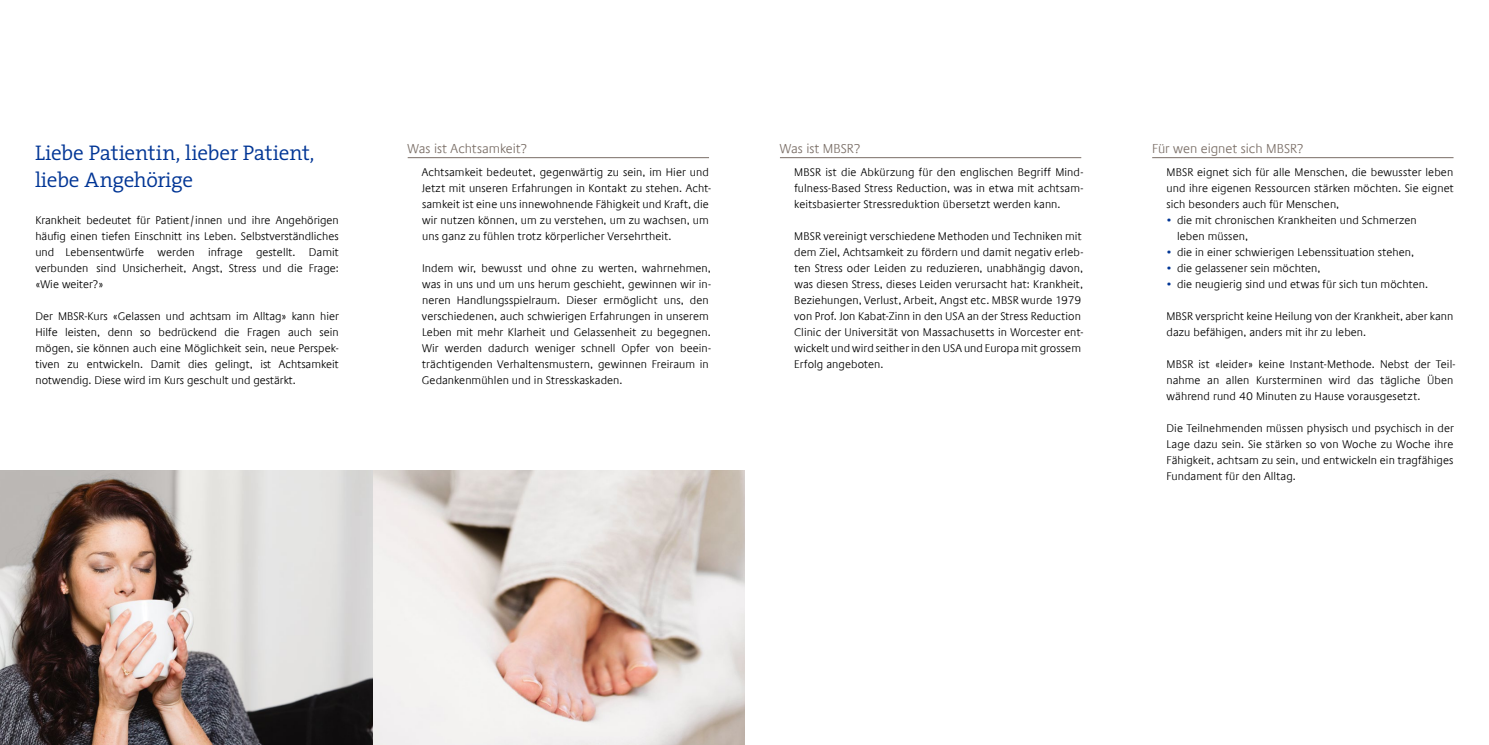
<style>
.page{position:relative;width:1489px;height:745px;background:#fff}
.page>*{position:absolute;margin:0;border:0;box-sizing:border-box;transform-origin:0 0}
.t1{font:300 21.25px/27.5px "The Serif";letter-spacing:-.02em;color:#003595}
.t2{font:300 13.12px "Praxis Com";color:#7a6e66}
.t3{font:300 11.25px/16px "Praxis Com";letter-spacing:.005em;color:#000}
.s1{font-weight:400;color:#003595}
</style>
<div class="page">
<hr style="left:407px;top:157px;width:302px;height:1px;background:#7a6e66">
<hr style="left:780px;top:157px;width:301px;height:1px;background:#7a6e66">
<hr style="left:1152px;top:157px;width:301px;height:1px;background:#7a6e66">
<img style="left:0;top:470px;width:744px;height:274px">
<h1 class="t1" style="left:35px;top:138px;width:281px">Liebe Patientin, lieber Patient, liebe Angehörige</h1>
<p class="t3" style="left:35px;top:212px;width:305px;text-align:justify">Krankheit bedeutet für Patient/innen und ihre Angehörigen häufig einen tiefen Einschnitt ins Leben. Selbstverständliches und Lebensentwürfe werden infrage gestellt. Damit verbunden sind Unsicherheit, Angst, Stress und die Frage: «Wie weiter?»</p>
<p class="t3" style="left:36px;top:308px;width:305px;text-align:justify">Der MBSR-Kurs «Gelassen und achtsam im Alltag» kann hier Hilfe leisten, denn so bedrückend die Fragen auch sein mögen, sie können auch eine Möglichkeit sein, neue Perspek&shy;tiven zu entwickeln. Damit dies gelingt, ist Achtsamkeit notwendig. Diese wird im Kurs geschult und gestärkt.</p>
<p class="t2" style="left:407px;top:141px;width:121px">Was ist Achtsamkeit?</p>
<p class="t3" style="left:421px;top:164px;width:291px">Achtsamkeit bedeutet, gegenwärtig zu sein, im Hier und Jetzt mit unseren Erfahrungen in Kontakt zu stehen. Acht&shy;samkeit ist eine uns innewohnende Fähigkeit und Kraft, die wir nutzen können, um zu verstehen, um zu wachsen, um uns ganz zu fühlen trotz körperlicher Versehrtheit.</p>
<p class="t3" style="left:422px;top:260px;width:291px">Indem wir, bewusst und ohne zu werten, wahrnehmen, was in uns und um uns herum geschieht, gewinnen wir in&shy;neren Handlungsspielraum. Dieser ermöglicht uns, den verschiedenen, auch schwierigen Erfahrungen in unserem Leben mit mehr Klarheit und Gelassenheit zu begegnen.<br>Wir werden dadurch weniger schnell Opfer von beein&shy;trächtigenden Verhaltensmustern, gewinnen Freiraum in Gedankenmühlen und in Stresskaskaden.</p>
<p class="t2" style="left:779px;top:141px;width:82px">Was ist MBSR?</p>
<p class="t3" style="left:794px;top:164px;width:290px;text-align:justify">MBSR ist die Abkürzung für den englischen Begriff Mind&shy;fulness-Based Stress Reduction, was in etwa mit achtsam&shy;keitsbasierter Stressreduktion übersetzt werden kann.</p>
<p class="t3" style="left:794px;top:228px;width:291px">MBSR vereinigt verschiedene Methoden und Techniken mit dem Ziel, Achtsamkeit zu fördern und damit negativ erleb&shy;ten Stress oder Leiden zu reduzieren, unabhängig davon, was diesen Stress, dieses Leiden verursacht hat: Krankheit, Beziehungen, Verlust, Arbeit, Angst etc. MBSR wurde 1979 von Prof. Jon Kabat-Zinn in den USA an der Stress Reduction Clinic der Universität von Massachusetts in Worcester ent&shy;wickelt und wird seither in den USA und Europa mit grossem Erfolg angeboten.</p>
<p class="t2" style="left:1152px;top:141px;width:153px">Für wen eignet sich MBSR?</p>
<p class="t3" style="left:1166px;top:164px;width:289px;text-align:justify">MBSR eignet sich für alle Menschen, die bewusster leben und ihre eigenen Ressourcen stärken möchten. Sie eignet sich besonders auch für Menschen,</p>
<p class="t3" style="left:1176px;top:212px;width:241px;text-indent:-10px"><span class="s1">•</span> die mit chronischen Krankheiten und Schmerzen leben müssen,</p>
<p class="t3" style="left:1167px;top:244px;width:248px"><span class="s1">•</span> die in einer schwierigen Lebenssituation stehen,</p>
<p class="t3" style="left:1167px;top:260px;width:155px"><span class="s1">•</span> die gelassener sein möchten,</p>
<p class="t3" style="left:1167px;top:276px;width:263px"><span class="s1">•</span> die neugierig sind und etwas für sich tun möchten.</p>
<p class="t3" style="left:1166px;top:308px;width:288px">MBSR verspricht keine Heilung von der Krankheit, aber kann dazu befähigen, anders mit ihr zu leben.</p>
<p class="t3" style="left:1166px;top:356px;width:290px">MBSR ist «leider» keine Instant-Methode. Nebst der Teil&shy;nahme an allen Kursterminen wird das tägliche Üben während rund 40 Minuten zu Hause vorausgesetzt.</p>
<p class="t3" style="left:1166px;top:420px;width:289px;text-align:justify">Die Teilnehmenden müssen physisch und psychisch in der Lage dazu sein. Sie stärken so von Woche zu Woche ihre Fähigkeit, achtsam zu sein, und entwickeln ein tragfähiges Fundament für den Alltag.</p>
</div>
